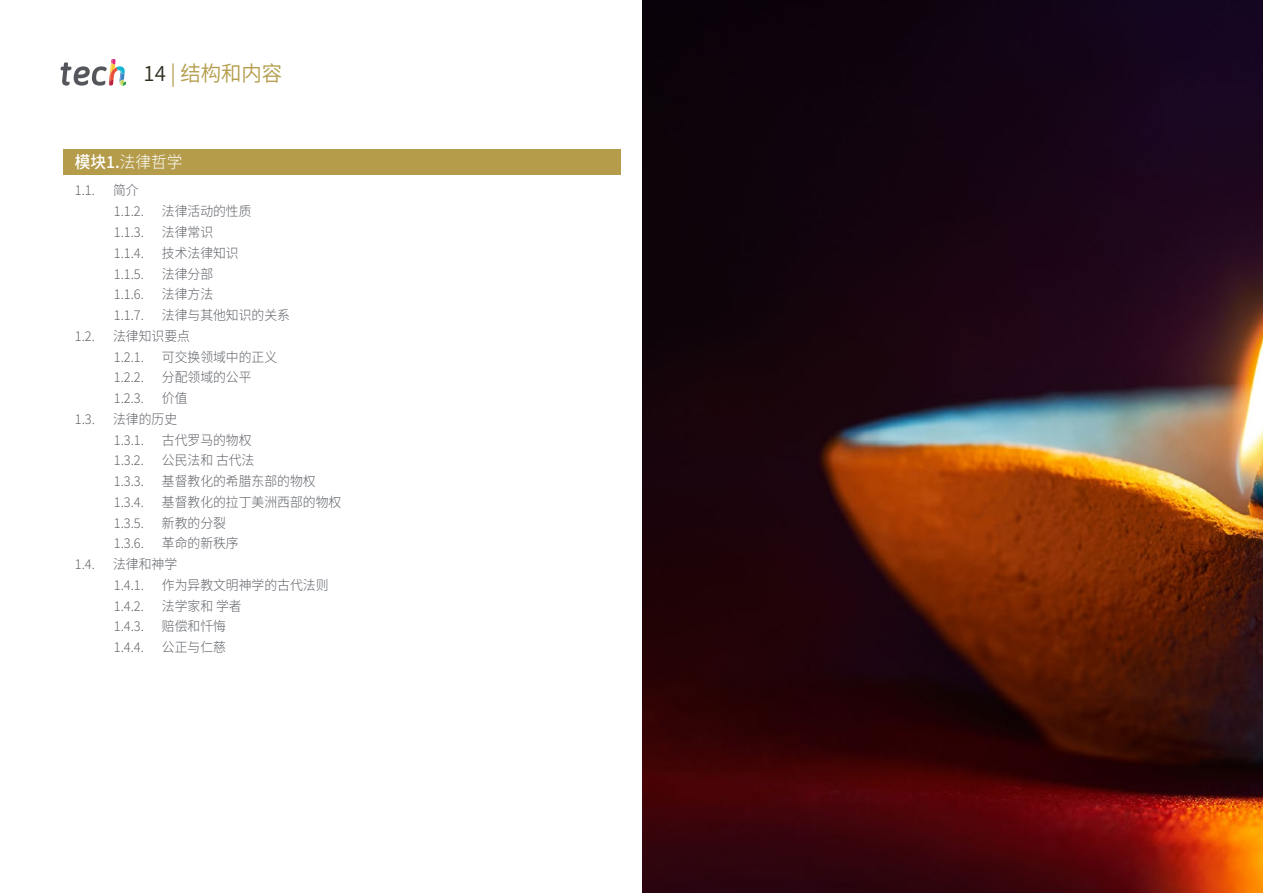
<style>
.page{position:relative;width:1263px;height:893px;background:#fff}
.page>*{position:absolute;margin:0;border:0;box-sizing:border-box;transform-origin:0 0}
.t1{font:21px "Source Han Sans CN";color:#b49c4b}
.t2{font:500 16.5px "Source Han Sans CN";color:#fff;scale:.95 1}
.t3{font:300 13.5px/20.7px "Source Han Sans CN";color:#61646a;scale:.95 1}
.s1{color:#312e20}
.s2{font-weight:300}
</style>
<div class="page">
<svg style="left:61px;top:59px;width:65px;height:27px"></svg>
<img style="left:642px;top:0;width:621px;height:893px">
<div style="left:64px;top:149px;width:557px;height:25px;background:#b49c4b"></div>
<h1 class="t1" style="left:144px;top:61px;width:140px"><span class="s1">14</span> | 结构和内容</h1>
<p class="t2" style="left:75px;top:153px;width:115px">模块1.<span class="s2">法律哲学</span></p>
<p class="t3" style="left:75px;top:180px;width:23px">1.1.</p>
<p class="t3" style="left:113px;top:180px;width:34px">简介<br>1.1.2.</p>
<p class="t3" style="left:162px;top:201px;width:96px">法律活动的性质</p>
<p class="t3" style="left:114px;top:222px;width:33px">1.1.3.</p>
<p class="t3" style="left:162px;top:222px;width:55px">法律常识</p>
<p class="t3" style="left:114px;top:243px;width:33px">1.1.4.</p>
<p class="t3" style="left:162px;top:243px;width:83px">技术法律知识</p>
<p class="t3" style="left:114px;top:263px;width:33px">1.1.5.</p>
<p class="t3" style="left:162px;top:263px;width:55px">法律分部</p>
<p class="t3" style="left:114px;top:284px;width:33px">1.1.6.</p>
<p class="t3" style="left:162px;top:284px;width:55px">法律方法</p>
<p class="t3" style="left:114px;top:305px;width:33px">1.1.7.</p>
<p class="t3" style="left:162px;top:305px;width:136px">法律与其他知识的关系</p>
<p class="t3" style="left:75px;top:326px;width:23px">1.2.</p>
<p class="t3" style="left:113px;top:326px;width:82px">法律知识要点<br>1.2.1.</p>
<p class="t3" style="left:162px;top:346px;width:123px">可交换领域中的正义</p>
<p class="t3" style="left:114px;top:367px;width:33px">1.2.2.</p>
<p class="t3" style="left:162px;top:367px;width:96px">分配领域的公平</p>
<p class="t3" style="left:114px;top:388px;width:33px">1.2.3.</p>
<p class="t3" style="left:162px;top:388px;width:28px">价值</p>
<p class="t3" style="left:75px;top:409px;width:23px">1.3.</p>
<p class="t3" style="left:113px;top:409px;width:69px">法律的历史<br>1.3.1.</p>
<p class="t3" style="left:162px;top:429px;width:96px">古代罗马的物权</p>
<p class="t3" style="left:114px;top:450px;width:33px">1.3.2.</p>
<p class="t3" style="left:162px;top:450px;width:99px">公民法和 古代法</p>
<p class="t3" style="left:114px;top:471px;width:33px">1.3.3.</p>
<p class="t3" style="left:162px;top:471px;width:164px">基督教化的希腊东部的物权</p>
<p class="t3" style="left:114px;top:492px;width:33px">1.3.4.</p>
<p class="t3" style="left:162px;top:492px;width:190px">基督教化的拉丁美洲西部的物权</p>
<p class="t3" style="left:114px;top:512px;width:33px">1.3.5.</p>
<p class="t3" style="left:162px;top:512px;width:69px">新教的分裂</p>
<p class="t3" style="left:114px;top:533px;width:33px">1.3.6.</p>
<p class="t3" style="left:162px;top:533px;width:83px">革命的新秩序</p>
<p class="t3" style="left:75px;top:554px;width:23px">1.4.</p>
<p class="t3" style="left:113px;top:554px;width:69px">法律和神学<br>1.4.1.</p>
<p class="t3" style="left:162px;top:575px;width:177px">作为异教文明神学的古代法则</p>
<p class="t3" style="left:114px;top:595px;width:33px">1.4.2.</p>
<p class="t3" style="left:162px;top:595px;width:85px">法学家和 学者</p>
<p class="t3" style="left:114px;top:616px;width:33px">1.4.3.</p>
<p class="t3" style="left:162px;top:616px;width:69px">赔偿和忏悔</p>
<p class="t3" style="left:114px;top:637px;width:33px">1.4.4.</p>
<p class="t3" style="left:162px;top:637px;width:69px">公正与仁慈</p>
</div>
